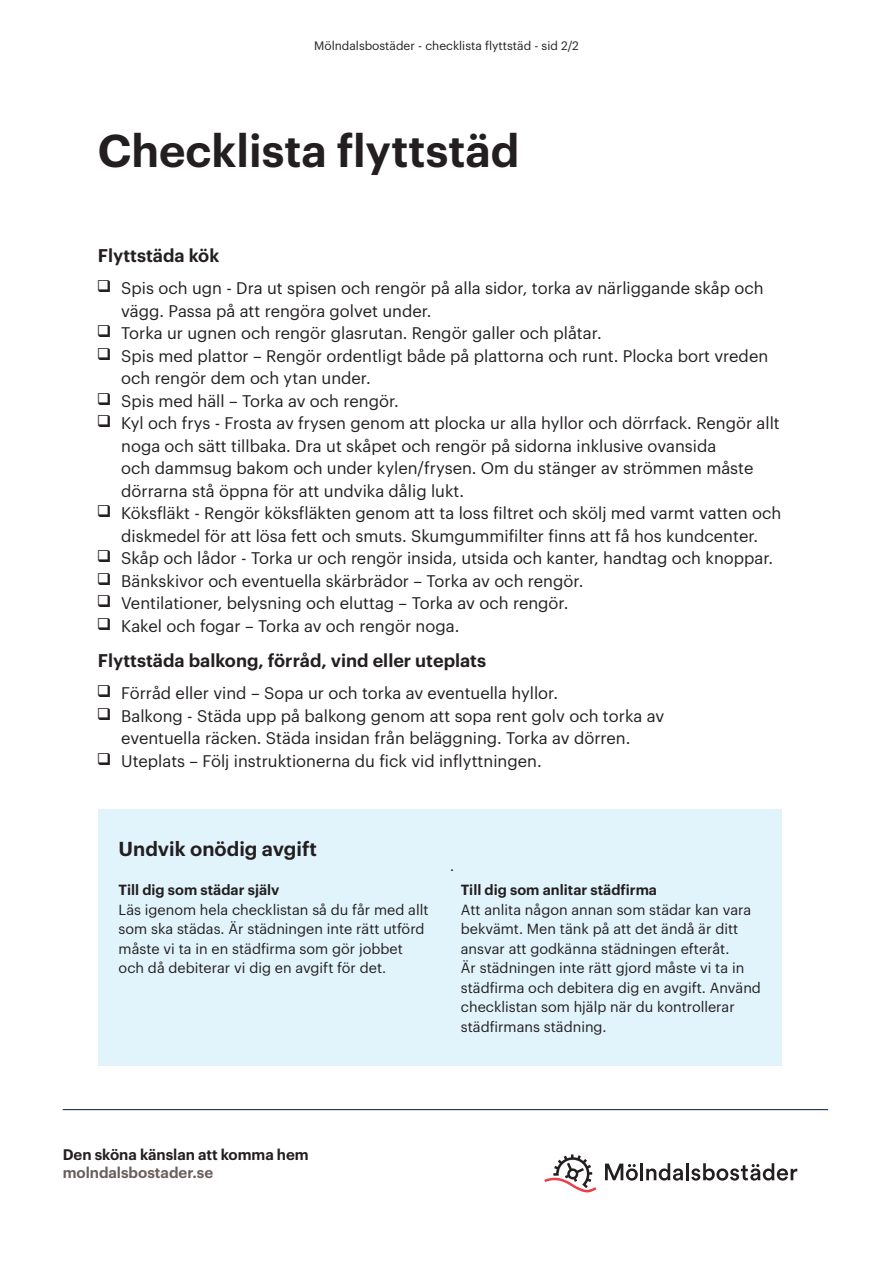
<style>
.page{position:relative;width:893px;height:1263px;background:#fff}
.page>*{position:absolute;margin:0;border:0;box-sizing:border-box;transform-origin:0 0}
.t1{font:600 45px "Graphik";color:#231f20}
.t2{font:600 19.8px "Graphik";color:#231f20}
.t3{font:600 18px "Graphik";color:#231f20}
.t4{font:16.5px/22.5px "Graphik";color:#231f20}
.Rubrik_1{font:600 15px/18px "Graphik";color:#231f20}
.t5{font:14.4px/19.5px "Graphik";color:#231f20}
.t6{font:600 14.4px "Graphik";color:#231f20}
.t7{font:12px "Graphik";color:#231f20}
.s1{color:#6b5e5c}
</style>
<div class="page">
<div style="left:98px;top:809px;width:684px;height:257px;background:#e1f4fc"></div>
<hr style="left:63px;top:1109px;width:765px;height:1px;background:#001954">
<svg style="left:605px;top:1163px;width:33px;height:17px"></svg>
<hr style="left:640px;top:1163px;width:3px;height:17px;background:#231f20">
<svg style="left:646px;top:1163px;width:37px;height:17px"></svg>
<hr style="left:686px;top:1163px;width:3px;height:17px;background:#231f20">
<svg style="left:691px;top:1163px;width:106px;height:17px"></svg>
<svg style="left:544px;top:1154px;width:52px;height:38px"></svg>
<p class="t7" style="left:314px;top:37px;width:266px">Mölndalsbostäder - checklista flyttstäd - sid 2/2</p>
<p class="t1" style="left:98px;top:116px;width:423px">Checklista flyttstäd</p>
<p class="t3" style="left:98px;top:242px;width:123px">Flyttstäda kök</p>
<p class="t4" style="left:121px;top:276px;width:644px">Spis och ugn - Dra ut spisen och rengör på alla sidor, torka av närliggande skåp och vägg. Passa på att rengöra golvet under.</p>
<p class="t4" style="left:121px;top:321px;width:482px">Torka ur ugnen och rengör glasrutan. Rengör galler och plåtar.</p>
<p class="t4" style="left:121px;top:343px;width:648px">Spis med plattor – Rengör ordentligt både på plattorna och runt. Plocka bort vreden och rengör dem och ytan under.</p>
<p class="t4" style="left:121px;top:388px;width:279px">Spis med häll – Torka av och rengör.</p>
<p class="t4" style="left:121px;top:411px;width:660px">Kyl och frys - Frosta av frysen genom att plocka ur alla hyllor och dörrfack. Rengör allt noga och sätt tillbaka. Dra ut skåpet och rengör på sidorna inklusive ovansida<br>och dammsug bakom och under kylen/frysen. Om du stänger av strömmen måste dörrarna stå öppna för att undvika dålig lukt.</p>
<p class="t4" style="left:121px;top:501px;width:662px">Köksfläkt - Rengör köksfläkten genom att ta loss filtret och skölj med varmt vatten och diskmedel för att lösa fett och smuts. Skumgummifilter finns att få hos kundcenter.</p>
<p class="t4" style="left:121px;top:546px;width:654px">Skåp och lådor - Torka ur och rengör insida, utsida och kanter, handtag och knoppar.</p>
<p class="t4" style="left:121px;top:568px;width:464px">Bänkskivor och eventuella skärbrädor – Torka av och rengör.</p>
<p class="t4" style="left:121px;top:591px;width:449px">Ventilationer, belysning och eluttag – Torka av och rengör.</p>
<p class="t4" style="left:121px;top:613px;width:340px">Kakel och fogar – Torka av och rengör noga.</p>
<p class="t3" style="left:98px;top:647px;width:390px">Flyttstäda balkong, förråd, vind eller uteplats</p>
<p class="t4" style="left:121px;top:681px;width:438px">Förråd eller vind – Sopa ur och torka av eventuella hyllor.</p>
<p class="t4" style="left:121px;top:703px;width:544px">Balkong - Städa upp på balkong genom att sopa rent golv och torka av eventuella räcken. Städa insidan från beläggning. Torka av dörren.</p>
<p class="t4" style="left:121px;top:748px;width:422px">Uteplats – Följ instruktionerna du fick vid inflyttningen.</p>
<p class="t2" style="left:119px;top:834px;width:200px">Undvik onödig avgift</p>
<p class="t6" style="left:119px;top:879px;width:162px">Till dig som städar själv</p>
<p class="t5" style="left:119px;top:898px;width:311px">Läs igenom hela checklistan så du får med allt som ska städas. Är städningen inte rätt utförd måste vi ta in en städfirma som gör jobbet och då debiterar vi dig en avgift för det.</p>
<p class="t5" style="left:450px;top:855px;width:6px">.</p>
<p class="t6" style="left:461px;top:879px;width:198px">Till dig som anlitar städfirma</p>
<p class="t5" style="left:461px;top:898px;width:302px">Att anlita någon annan som städar kan vara bekvämt. Men tänk på att det ändå är ditt ansvar att godkänna städningen efteråt.<br>Är städningen inte rätt gjord måste vi ta in städfirma och debitera dig en avgift. Använd checklistan som hjälp när du kontrollerar städfirmans städning.</p>
<p class="Rubrik_1" style="left:63px;top:1144px;width:248px">Den sköna känslan att komma hem <span class="s1">molndalsbostader.se</span></p>
</div>
